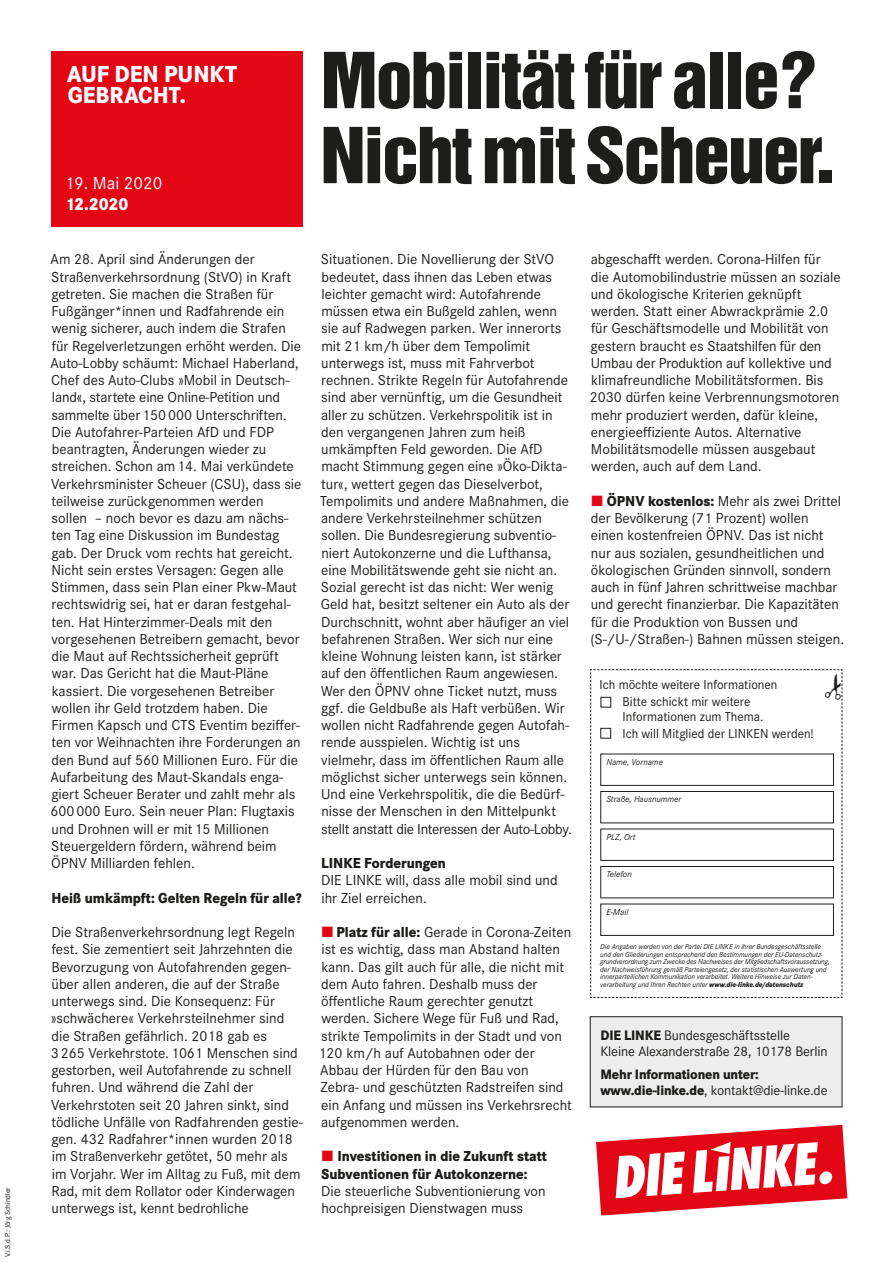
<style>
.page{position:relative;width:893px;height:1263px;background:#fff}
.page>*{position:absolute;margin:0;border:0;box-sizing:border-box;transform-origin:0 0}
.t1{font:70.5px/75px "Helvetica Inserat LT";letter-spacing:-.025em;color:#1d1d1b;scale:1.04 1}
.t2{font:800 24px/21px "Corporate S";color:#fff;scale:.9 1}
.t3{font:18px "Corporate S";color:#fff}
.t4{font:800 18px "Corporate S";color:#fff;scale:.9 1}
.t5{font:15px/17.2px "Corporate S";color:#1d1d1b}
.t6{font:800 15px/17.2px "Corporate S";color:#1d1d1b;scale:.9 1}
.t7{font:14.25px/16.5px "Corporate S";letter-spacing:-.01em;color:#1d1d1b}
.t8{font:800 14.25px/16.5px "Corporate S";letter-spacing:-.01em;color:#1d1d1b;scale:.9 1}
.t9{font:13.5px/17.2px "Corporate S";color:#1d1d1b;text-align:center}
.t10{font:italic 9px "Corporate S";color:#1d1d1b}
.t11{font:italic 7.5px/7.5px "Corporate S";letter-spacing:-.01em;color:#1d1d1b}
.t12{font:7.5px "Corporate S";letter-spacing:-.01em;color:#1d1d1b}
.s1{color:#e30614}
.s2{font-weight:800}
.s3{font-weight:400}
</style>
<div class="page">
<div style="left:51px;top:51px;width:252px;height:175px;background:#e30614"></div>
<svg style="left:596px;top:1125px;width:251px;height:90px"></svg>
<div style="left:590px;top:1017px;width:252px;height:90px;background:#ededed"></div>
<div style="left:590px;top:1016px;width:252px;height:91px;border:1px solid #1d1d1b"></div>
<svg style="left:590px;top:669px;width:253px;height:329px"></svg>
<p class="t12" style="left:4px;top:1257px;width:72px;rotate:-90deg">V.i.S.d.P.: Jörg Schindler</p>
<h2 class="t2" style="left:67px;top:64px;width:190px">AUF DEN PUNKT<br>GEBRACHT.</h2>
<p class="t3" style="left:65px;top:173px;width:99px">19. Mai 2020</p>
<p class="t4" style="left:66px;top:193px;width:71px">12.2020</p>
<p class="t5" style="left:51px;top:251px;width:252px">Am 28. April sind Änderungen der Straßenverkehrsordnung (StVO) in Kraft getreten. Sie machen die Straßen für Fußgänger*innen und Radfahrende ein wenig sicherer, auch indem die Strafen für Regelverletzungen erhöht werden. Die Auto-Lobby schäumt: Michael Haberland, Chef des Auto-Clubs »Mobil in Deutsch&shy;land«, startete eine Online-Petition und sammelte über150000 Unterschriften.<br>Die Autofahrer-Parteien AfD und FDP beantragten, Änderungen wieder zu streichen. Schon am14. Mai verkündete Verkehrsminister Scheuer (CSU), dass sie teilweise zurückgenommen werden sollen – noch bevor es dazu am nächs&shy;ten Tag eine Diskussion im Bundestag gab. Der Druck vom rechts hat gereicht.<br>Nicht sein erstes Versagen: Gegen alle Stimmen, dass sein Plan einer Pkw-Maut rechtswidrig sei, hat er daran festgehal&shy;ten. Hat Hinterzimmer-Deals mit den vorgesehenen Betreibern gemacht, bevor die Maut auf Rechtssicherheit geprüft war. Das Gericht hat die Maut-Pläne kassiert. Die vorgesehenen Betreiber wollen ihr Geld trotzdem haben. Die Firmen Kapsch und CTS Eventim beziffer&shy;ten vor Weihnachten ihre Forderungen an den Bund auf 560 Millionen Euro. Für die Aufarbeitung des Maut-Skandals enga&shy;giert Scheuer Berater und zahlt mehr als 600000 Euro. Sein neuer Plan: Flugtaxis und Drohnen will er mit15 Millionen Steuergeldern fördern, während beim ÖPNV Milliarden fehlen.</p>
<p class="t6" style="left:52px;top:889px;width:280px">Heiß umkämpft: Gelten Regeln für alle?</p>
<p class="t5" style="left:51px;top:923px;width:254px">Die Straßenverkehrsordnung legt Regeln fest. Sie zementiert seit Jahrzehnten die Bevorzugung von Autofahrenden gegen&shy;über allen anderen, die auf der Straße unterwegs sind. Die Konsequenz: Für »schwächere« Verkehrsteilnehmer sind die Straßen gefährlich. 2018 gab es 3265 Verkehrstote.1061 Menschen sind gestorben, weil Autofahrende zu schnell fuhren. Und während die Zahl der Verkehrstoten seit 20 Jahren sinkt, sind tödliche Unfälle von Radfahrenden gestie&shy;gen. 432 Radfahrer*innen wurden 2018 im Straßenverkehr getötet, 50 mehr als im Vorjahr. Wer im Alltag zu Fuß, mit dem Rad, mit dem Rollator oder Kinderwagen unterwegs ist, kennt bedrohliche</p>
<h1 class="t1" style="left:321px;top:45px;width:496px">Mobilität für alle?<br>Nicht mit Scheuer.</h1>
<p class="t5" style="left:320px;top:251px;width:253px">Situationen. Die Novellierung der StVO bedeutet, dass ihnen das Leben etwas leichter gemacht wird: Autofahrende müssen etwa ein Bußgeld zahlen, wenn sie auf Radwegen parken. Wer innerorts mit 21 km/h über dem Tempolimit unterwegs ist, muss mit Fahrverbot rechnen. Strikte Regeln für Autofahrende sind aber vernünftig, um die Gesundheit aller zu schützen. Verkehrspolitik ist in den vergangenen Jahren zum heiß umkämpften Feld geworden. Die AfD macht Stimmung gegen eine »Öko-Dikta&shy;tur«, wettert gegen das Dieselverbot, Tempolimits und andere Maßnahmen, die andere Verkehrsteilnehmer schützen sollen. Die Bundesregierung subventio&shy;niert Autokonzerne und die Lufthansa, eine Mobilitätswende geht sie nicht an.<br>Sozial gerecht ist das nicht: Wer wenig Geld hat, besitzt seltener ein Auto als der Durchschnitt, wohnt aber häufiger an viel befahrenen Straßen. Wer sich nur eine kleine Wohnung leisten kann, ist stärker auf den öffentlichen Raum angewiesen.<br>Wer den ÖPNV ohne Ticket nutzt, muss ggf. die Geldbuße als Haft verbüßen. Wir wollen nicht Radfahrende gegen Autofah&shy;rende ausspielen. Wichtig ist uns vielmehr, dass im öffentlichen Raum alle möglichst sicher unterwegs sein können.<br>Und eine Verkehrspolitik, die die Bedürf&shy;nisse der Menschen in den Mittelpunkt stellt anstatt die Interessen der Auto-Lobby.</p>
<p class="t6" style="left:321px;top:854px;width:140px">LINKE Forderungen</p>
<p class="t5" style="left:321px;top:872px;width:238px">DIE LINKE will, dass alle mobil sind und ihr Ziel erreichen.</p>
<p class="t5" style="left:319px;top:923px;width:255px"><span class="s1">■</span> <span class="s2">Platz für alle:</span> Gerade in Corona-Zeiten ist es wichtig, dass man Abstand halten kann. Das gilt auch für alle, die nicht mit dem Auto fahren. Deshalb muss der öffentliche Raum gerechter genutzt werden. Sichere Wege für Fuß und Rad, strikte Tempolimits in der Stadt und von 120 km/h auf Autobahnen oder der Abbau der Hürden für den Bau von<br>Zebra- und geschützten Radstreifen sind ein Anfang und müssen ins Verkehrsrecht aufgenommen werden.</p>
<p class="t6" style="left:321px;top:1148px;width:252px"><span class="s1">■</span> Investitionen in die Zukunft statt<br>Subventionen für Autokonzerne:</p>
<p class="t5" style="left:321px;top:1182px;width:226px">Die steuerliche Subventionierung von hochpreisigen Dienstwagen muss</p>
<p class="t5" style="left:590px;top:251px;width:252px">abgeschafft werden. Corona-Hilfen für die Automobilindustrie müssen an soziale und ökologische Kriterien geknüpft werden. Statt einer Abwrackprämie 2.0 für Geschäftsmodelle und Mobilität von gestern braucht es Staatshilfen für den Umbau der Produktion auf kollektive und klimafreundliche Mobilitätsformen. Bis 2030 dürfen keine Verbrennungsmotoren mehr produziert werden, dafür kleine, energieeffiziente Autos. Alternative Mobilitätsmodelle müssen ausgebaut werden, auch auf dem Land.</p>
<p class="t5" style="left:590px;top:492px;width:255px"><span class="s1">■</span> <span class="s2">ÖPNV kostenlos:</span> Mehr als zwei Drittel der Bevölkerung (71 Prozent) wollen einen kostenfreien ÖPNV. Das ist nicht nur aus sozialen, gesundheitlichen und ökologischen Gründen sinnvoll, sondern auch in fünf Jahren schrittweise machbar und gerecht finanzierbar. Die Kapazitäten für die Produktion von Bussen und (S-/U-/Straßen-) Bahnen müssen steigen.</p>
<p class="t9" style="left:600px;top:676px;width:179px">Ich möchte weitere Informationen<br>Bitte schickt mir weitere</p>
<p class="t9" style="left:622px;top:708px;width:193px;text-align:left">Informationen zum Thema.<br>Ich will Mitglied der LINKEN werden!</p>
<p class="t10" style="left:606px;top:757px;width:58px">Name, Vorname</p>
<p class="t10" style="left:606px;top:794px;width:77px">Straße, Hausnummer</p>
<p class="t10" style="left:606px;top:832px;width:31px">PLZ, Ort</p>
<p class="t10" style="left:606px;top:869px;width:27px">Telefon</p>
<p class="t10" style="left:606px;top:907px;width:23px">E-Mail</p>
<p class="t11" style="left:600px;top:943px;width:231px">Die Angaben werden von der Partei DIE LINKE in ihrer Bundesgeschäftsstelle und den Gliederungen entsprechend den Bestimmungen der EU-Datenschutz&shy;grundverordnung zum Zwecke des Nachweises der Mitgliedschaftsvoraussetzung, der Nachweisführung gemäß Parteiengesetz, der statistischen Auswertung und innerparteilichen Kommunikation verarbeitet. Weitere Hinweise zur Daten&shy;verarbeitung und Ihren Rechten unter <span class="s2">www.die-linke.de/datenschutz</span></p>
<p class="t7" style="left:600px;top:1026px;width:229px"><span class="s2">DIE LINKE</span> Bundesgeschäftsstelle<br>Kleine Alexanderstraße 28, 10178 Berlin</p>
<p class="t8" style="left:600px;top:1065px;width:254px">Mehr Informationen unter: www.die-linke.de<span class="s3">, kontakt@die-linke.de</span></p>
</div>
